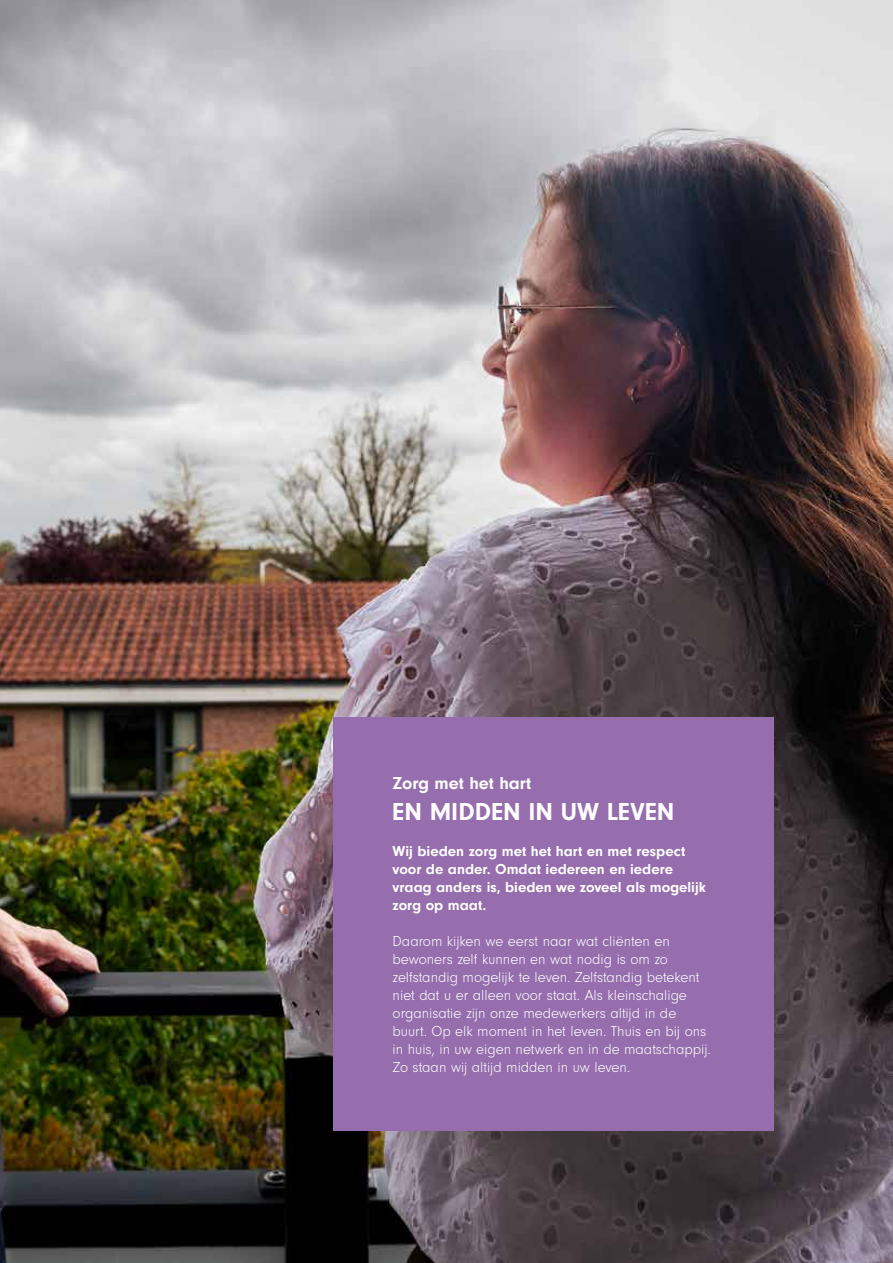
<style>
.page{position:relative;width:893px;height:1263px;background:#fff}
.page>*{position:absolute;margin:0;border:0;box-sizing:border-box;transform-origin:0 0}
.t1{font:700 25.5px "Neuzeit Gro";color:#fff}
.t2{font:700 18px "Neuzeit Gro";color:#fff}
.t3{font:300 15px/18px "Neuzeit Gro";color:#fff}
.t4{font:700 15px/18px "Neuzeit Gro";color:#fff}
</style>
<div class="page">
<img style="left:0;top:0;width:893px;height:1263px">
<div style="left:333px;top:717px;width:441px;height:414px;background:#966ead"></div>
<p class="t2" style="left:393px;top:773px;width:140px">Zorg met het hart</p>
<h1 class="t1" style="left:393px;top:797px;width:283px">EN MIDDEN IN UW LEVEN</h1>
<p class="t4" style="left:393px;top:842px;width:315px">Wij bieden zorg met het hart en met respect voor de ander. Omdat iedereen en iedere vraag anders is, bieden we zoveel als mogelijk zorg op maat.</p>
<p class="t3" style="left:393px;top:932px;width:320px">Daarom kijken we eerst naar wat cliënten en bewoners zelf kunnen en wat nodig is om zo zelfstandig mogelijk te leven. Zelfstandig betekent niet dat u er alleen voor staat. Als kleinschalige organisatie zijn onze medewerkers altijd in de buurt. Op elk moment in het leven. Thuis en bij ons in huis, in uw eigen netwerk en in de maatschappij.<br>Zo staan wij altijd midden in uw leven.</p>
</div>
